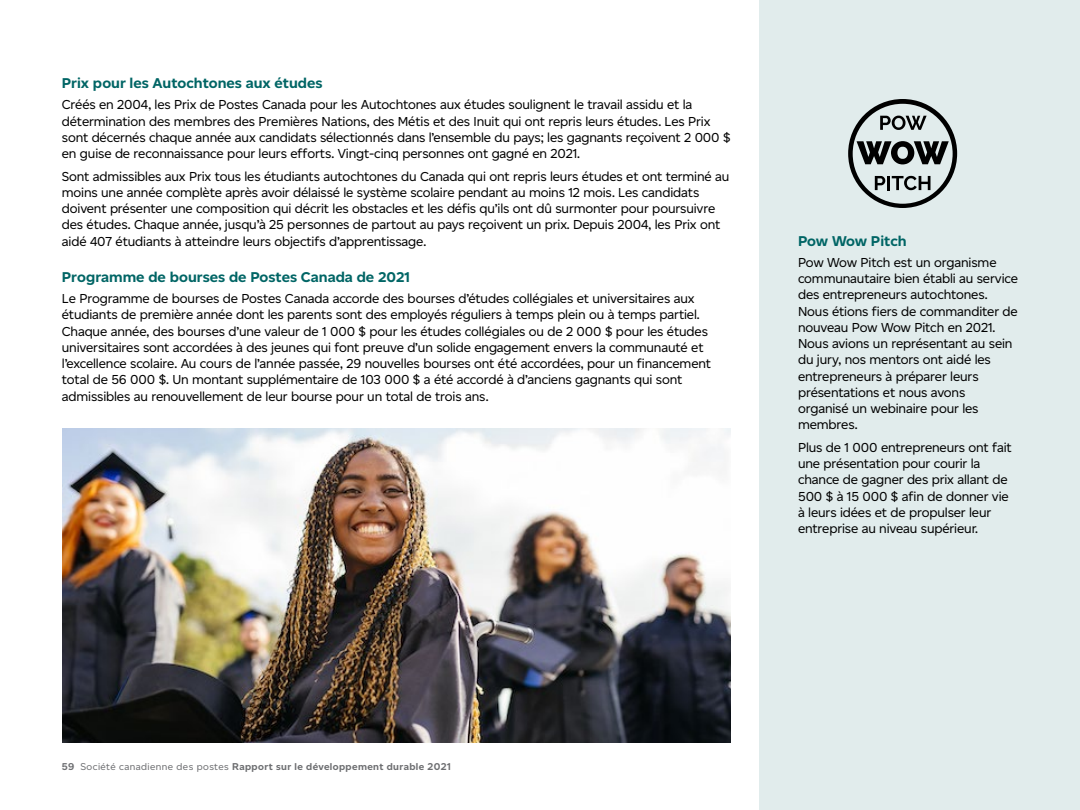
<style>
.page{position:relative;width:1080px;height:810px;background:#fff}
.page>*{position:absolute;margin:0;border:0;box-sizing:border-box;transform-origin:0 0}
.Head_3{font:700 15px "Canadiana Text";color:#006565}
.Body_Text{font:13.75px/16.2px "Canadiana Text";letter-spacing:-.01em;color:#000}
.t1{font:700 10px "Canadiana Display";letter-spacing:.04em;color:#6d6e71}
.s1{font-weight:400}
</style>
<div class="page">
<img style="left:62px;top:428px;width:669px;height:314px">
<div style="left:760px;top:0;width:320px;height:810px;background:#e1ecec"></div>
<svg style="left:848px;top:99px;width:109px;height:109px"></svg>
<h3 class="Head_3" style="left:62px;top:74px;width:262px">Prix pour les Autochtones aux études</h3>
<p class="Body_Text" style="left:62px;top:97px;width:670px">Créés en 2004, les Prix de Postes Canada pour les Autochtones aux études soulignent le travail assidu et la détermination des membres des Premières Nations, des Métis et des Inuit qui ont repris leurs études. Les Prix sont décernés chaque année aux candidats sélectionnés dans l’ensemble du pays; les gagnants reçoivent 2 000 $ en guise de reconnaissance pour leurs efforts. Vingt-cinq personnes ont gagné en 2021.</p>
<p class="Body_Text" style="left:62px;top:168px;width:669px">Sont admissibles aux Prix tous les étudiants autochtones du Canada qui ont repris leurs études et ont terminé au moins une année complète après avoir délaissé le système scolaire pendant au moins 12 mois. Les candidats doivent présenter une composition qui décrit les obstacles et les défis qu’ils ont dû surmonter pour poursuivre des études. Chaque année, jusqu’à 25 personnes de partout au pays reçoivent un prix. Depuis 2004, les Prix ont aidé 407 étudiants à atteindre leurs objectifs d’apprentissage.</p>
<h3 class="Head_3" style="left:62px;top:268px;width:350px">Programme de bourses de Postes Canada de 2021</h3>
<p class="Body_Text" style="left:62px;top:290px;width:651px">Le Programme de bourses de Postes Canada accorde des bourses d’études collégiales et universitaires aux étudiants de première année dont les parents sont des employés réguliers à temps plein ou à temps partiel.<br>Chaque année, des bourses d’une valeur de 1 000 $ pour les études collégiales ou de 2 000 $ pour les études universitaires sont accordées à des jeunes qui font preuve d’un solide engagement envers la communauté et l’excellence scolaire. Au cours de l’année passée, 29 nouvelles bourses ont été accordées, pour un financement total de 56 000 $. Un montant supplémentaire de 103 000 $ a été accordé à d’anciens gagnants qui sont admissibles au renouvellement de leur bourse pour un total de trois ans.</p>
<h3 class="Head_3" style="left:798px;top:232px;width:110px">Pow Wow Pitch</h3>
<p class="Body_Text" style="left:798px;top:254px;width:222px">Pow Wow Pitch est un organisme communautaire bien établi au service des entrepreneurs autochtones.<br>Nous étions fiers de commanditer de nouveau Pow Wow Pitch en 2021.<br>Nous avions un représentant au sein du jury, nos mentors ont aidé les entrepreneurs à préparer leurs présentations et nous avons organisé un webinaire pour les membres.</p>
<p class="Body_Text" style="left:798px;top:439px;width:215px">Plus de 1 000 entrepreneurs ont fait une présentation pour courir la chance de gagner des prix allant de 500 $ à 15 000 $ afin de donner vie à leurs idées et de propulser leur entreprise au niveau supérieur.</p>
<p class="t1" style="left:62px;top:761px;width:391px">59 <span class="s1">Société canadienne des postes</span> Rapport sur le développement durable 2021</p>
</div>
